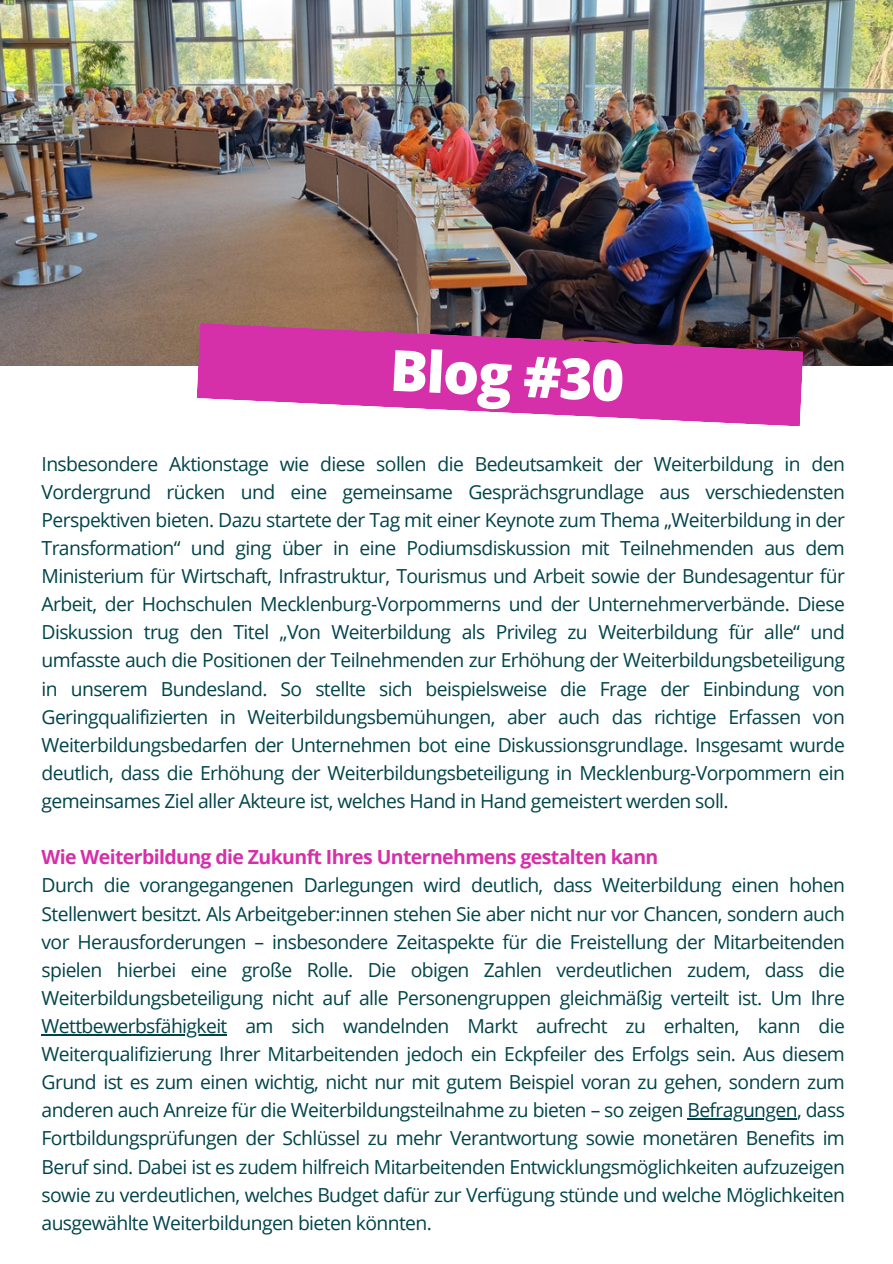
<style>
.page{position:relative;width:893px;height:1264px;background:#fff}
.page>*{position:absolute;margin:0;border:0;box-sizing:border-box;transform-origin:0 0}
.t1{font:800 57px "Open Sans";color:#fff}
.t2{font:700 19.5px "Open Sans";letter-spacing:-.03em;color:#d62faa}
.t3{font:19.35px/28px "Open Sans";letter-spacing:-.03em;color:#00444a;text-align:justify}
</style>
<div class="page">
<img style="left:0;top:0;width:892px;height:365px">
<svg style="left:196px;top:323px;width:607px;height:103px;fill:#d62faa"></svg>
<hr style="left:42px;top:1034px;width:185px;height:1px;background:#00444a">
<hr style="left:687px;top:1118px;width:110px;height:1px;background:#00444a">
<p class="t1" style="left:392px;top:329px;width:236px;rotate:3deg">Blog #30</p>
<p class="t3" style="left:42px;top:449px;width:804px">Insbesondere Aktionstage wie diese sollen die Bedeutsamkeit der Weiterbildung in den Vordergrund rücken und eine gemeinsame Gesprächsgrundlage aus verschiedensten Perspektiven bieten. Dazu startete der Tag mit einer Keynote zum Thema „Weiterbildung in der Transformation“ und ging über in eine Podiumsdiskussion mit Teilnehmenden aus dem Ministerium für Wirtschaft, Infrastruktur, Tourismus und Arbeit sowie der Bundesagentur für Arbeit, der Hochschulen Mecklenburg-Vorpommerns und der Unternehmerverbände. Diese Diskussion trug den Titel „Von Weiterbildung als Privileg zu Weiterbildung für alle“ und umfasste auch die Positionen der Teilnehmenden zur Erhöhung der Weiterbildungsbeteiligung in unserem Bundesland. So stellte sich beispielsweise die Frage der Einbindung von Geringqualifizierten in Weiterbildungsbemühungen, aber auch das richtige Erfassen von Weiterbildungsbedarfen der Unternehmen bot eine Diskussionsgrundlage. Insgesamt wurde deutlich, dass die Erhöhung der Weiterbildungsbeteiligung in Mecklenburg-Vorpommern ein gemeinsames Ziel aller Akteure ist, welches Hand in Hand gemeistert werden soll.</p>
<p class="t2" style="left:42px;top:843px;width:618px">Wie Weiterbildung die Zukunft Ihres Unternehmens gestalten kann</p>
<p class="t3" style="left:42px;top:870px;width:804px">Durch die vorangegangenen Darlegungen wird deutlich, dass Weiterbildung einen hohen Stellenwert besitzt. Als Arbeitgeber:innen stehen Sie aber nicht nur vor Chancen, sondern auch vor Herausforderungen – insbesondere Zeitaspekte für die Freistellung der Mitarbeitenden spielen hierbei eine große Rolle. Die obigen Zahlen verdeutlichen zudem, dass die Weiterbildungsbeteiligung nicht auf alle Personengruppen gleichmäßig verteilt ist. Um Ihre Wettbewerbsfähigkeit am sich wandelnden Markt aufrecht zu erhalten, kann die Weiterqualifizierung Ihrer Mitarbeitenden jedoch ein Eckpfeiler des Erfolgs sein. Aus diesem Grund ist es zum einen wichtig, nicht nur mit gutem Beispiel voran zu gehen, sondern zum anderen auch Anreize für die Weiterbildungsteilnahme zu bieten – so zeigen Befragungen, dass Fortbildungsprüfungen der Schlüssel zu mehr Verantwortung sowie monetären Benefits im Beruf sind. Dabei ist es zudem hilfreich Mitarbeitenden Entwicklungsmöglichkeiten aufzuzeigen sowie zu verdeutlichen, welches Budget dafür zur Verfügung stünde und welche Möglichkeiten ausgewählte Weiterbildungen bieten könnten.</p>
</div>
